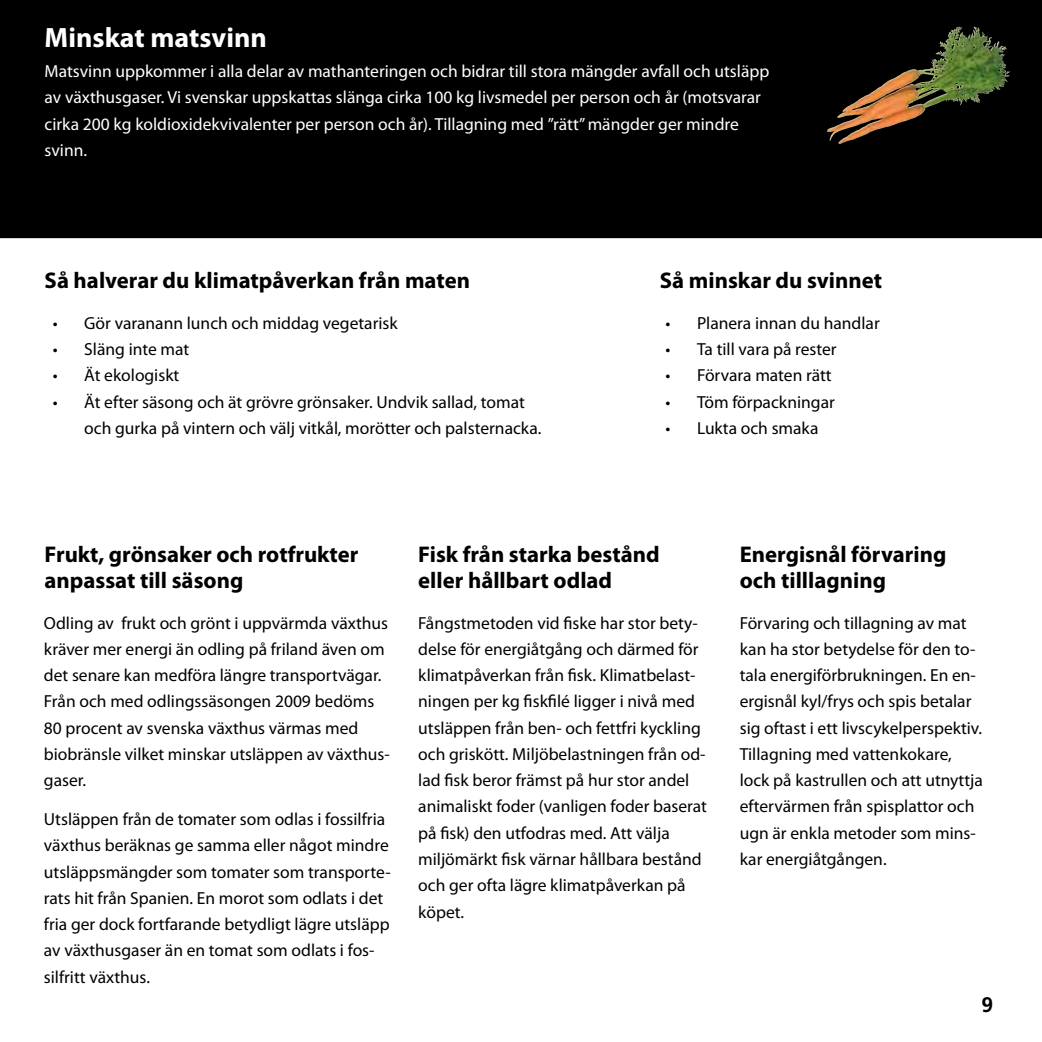
<style>
.page{position:relative;width:1042px;height:1042px;background:#fff}
.page>*{position:absolute;margin:0;border:0;box-sizing:border-box;transform-origin:0 0}
.t1{font:700 28px "Myriad Pro";color:#fff}
.t2{font:700 22.75px/26.2px "Myriad Pro";color:#000}
.t3{font:700 21px "Frutiger LT Std";color:#000}
.t4{font:17.5px/26.2px "Myriad Pro";color:#000}
.t5{font:17.5px/26.2px "Myriad Pro";color:#fff}
</style>
<div class="page">
<div style="left:0;top:0;width:1042px;height:238px;background:#000"></div>
<img style="left:948px;top:26px;width:28px;height:13px">
<h1 class="t1" style="left:45px;top:20px;width:224px">Minskat matsvinn</h1>
<p class="t5" style="left:45px;top:58px;width:726px">Matsvinn uppkommer i alla delar av mathanteringen och bidrar till stora mängder avfall och utsläpp av växthusgaser. Vi svenskar uppskattas slänga cirka 100 kg livsmedel per person och år (motsvarar cirka 200 kg koldioxidekvivalenter per person och år). Tillagning med ”rätt” mängder ger mindre svinn.</p>
<h2 class="t2" style="left:45px;top:266px;width:427px">Så halverar du klimatpåverkan från maten</h2>
<p class="t4" style="left:53px;top:310px;width:346px">• Gör varanann lunch och middag vegetarisk</p>
<p class="t4" style="left:53px;top:336px;width:138px">• Släng inte mat</p>
<p class="t4" style="left:53px;top:362px;width:128px">• Ät ekologiskt</p>
<p class="t4" style="left:84px;top:388px;width:459px;text-indent:-32px">• Ät efter säsong och ät grövre grönsaker. Undvik sallad, tomat och gurka på vintern och välj vitkål, morötter och palsternacka.</p>
<h2 class="t2" style="left:660px;top:266px;width:224px">Så minskar du svinnet</h2>
<p class="t4" style="left:665px;top:310px;width:216px">• Planera innan du handlar</p>
<p class="t4" style="left:665px;top:336px;width:173px">• Ta till vara på rester</p>
<p class="t4" style="left:665px;top:362px;width:168px">• Förvara maten rätt</p>
<p class="t4" style="left:665px;top:388px;width:171px">• Töm förpackningar</p>
<p class="t4" style="left:665px;top:415px;width:155px">• Lukta och smaka</p>
<h2 class="t2" style="left:45px;top:540px;width:315px">Frukt, grönsaker och rotfrukter anpassat till säsong</h2>
<p class="t4" style="left:44px;top:609px;width:347px">Odling av frukt och grönt i uppvärmda växthus kräver mer energi än odling på friland även om det senare kan medföra längre transportvägar.<br>Från och med odlingssäsongen 2009 bedöms 80 procent av svenska växthus värmas med biobränsle vilket minskar utsläppen av växthus&shy;gaser.</p>
<p class="t4" style="left:44px;top:806px;width:348px">Utsläppen från de tomater som odlas i fossilfria växthus beräknas ge samma eller något mindre utsläppsmängder som tomater som transporte&shy;rats hit från Spanien. En morot som odlats i det fria ger dock fortfarande betydligt lägre utsläpp av växthusgaser än en tomat som odlats i fos&shy;silfritt växthus.</p>
<h2 class="t2" style="left:418px;top:540px;width:243px">Fisk från starka bestånd eller hållbart odlad</h2>
<p class="t4" style="left:418px;top:609px;width:290px">Fångstmetoden vid fiske har stor bety&shy;delse för energiåtgång och därmed för klimatpåverkan från fisk. Klimatbelast&shy;ningen per kg fiskfilé ligger i nivå med utsläppen från ben- och fettfri kyckling och griskött. Miljöbelastningen från od&shy;lad fisk beror främst på hur stor andel animaliskt foder (vanligen foder baserat på fisk) den utfodras med. Att välja miljömärkt fisk värnar hållbara bestånd och ger ofta lägre klimatpåverkan på köpet.</p>
<h2 class="t2" style="left:740px;top:540px;width:208px">Energisnål förvaring och tilllagning</h2>
<p class="t4" style="left:740px;top:609px;width:245px">Förvaring och tillagning av mat kan ha stor betydelse för den to&shy;tala energiförbrukningen. En en&shy;ergisnål kyl/frys och spis betalar sig oftast i ett livscykelperspektiv.<br>Tillagning med vattenkokare, lock på kastrullen och att utnyttja eftervärmen från spisplattor och ugn är enkla metoder som mins&shy;kar energiåtgången.</p>
<p class="t3" style="left:981px;top:992px;width:13px">9</p>
</div>
